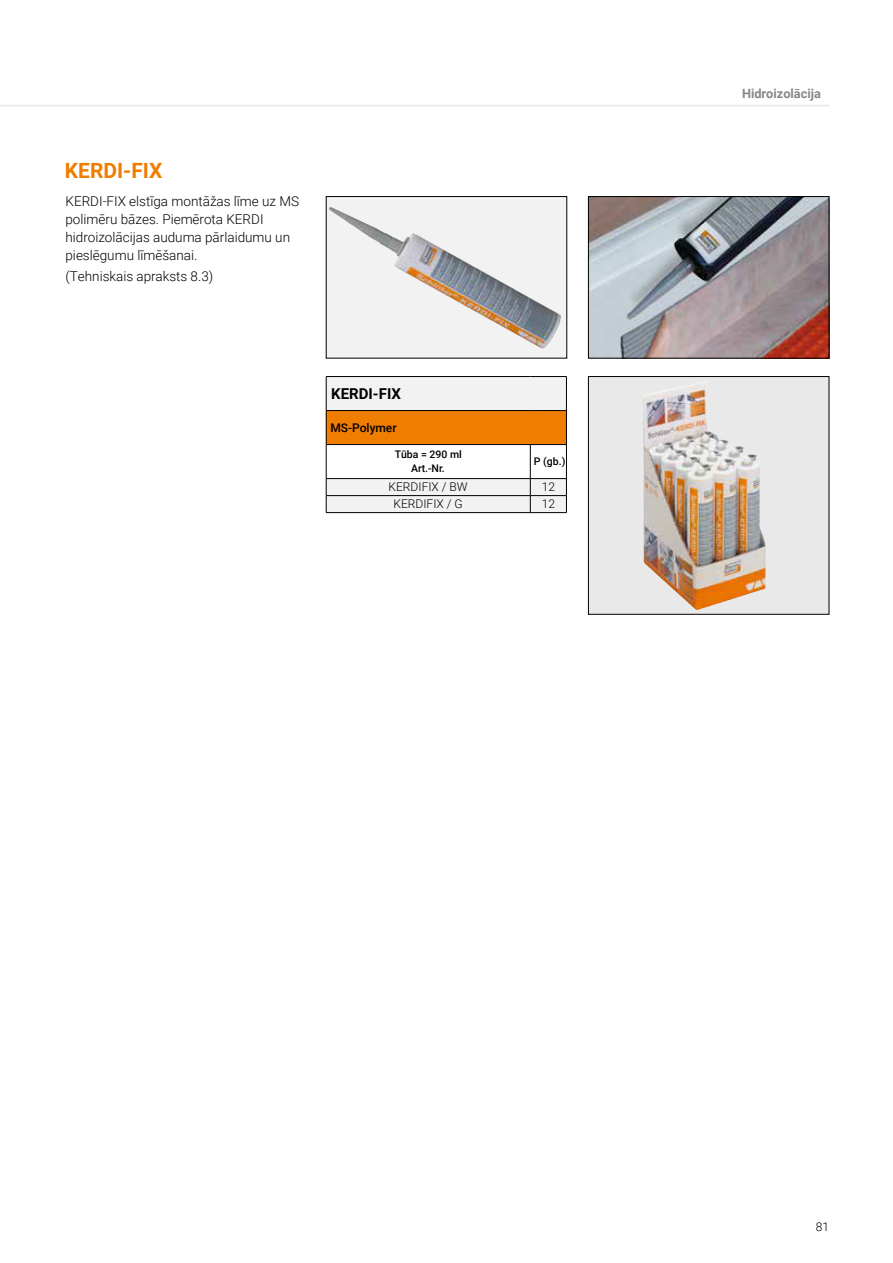
<style>
.page{position:relative;width:893px;height:1263px;background:#fff}
.page>*{position:absolute;margin:0;border:0;box-sizing:border-box;transform-origin:0 0}
.t1{font:700 21px "Roboto";color:#ef7d00}
.t2{font:700 15px "Roboto";color:#000}
.t3{font:300 13.5px/18px "Roboto";color:#000}
.t4{font:700 12.75px "Roboto";color:#878787}
.t5{font:300 12px "Roboto";color:#000}
.t6{font:500 12px "Roboto";color:#000}
.t7{font:500 10.5px "Roboto";color:#000}
</style>
<div class="page">
<hr style="left:0;top:105px;width:829px;height:1px;background:#e9e9e9">
<div style="left:326px;top:197px;width:241px;height:161px;background:#f2f2f2"></div>
<img style="left:329px;top:207px;width:232px;height:142px">
<div style="left:326px;top:196px;width:241px;height:162px;border:1px solid #000"></div>
<img style="left:590px;top:198px;width:237px;height:158px">
<div style="left:588px;top:196px;width:241px;height:162px;border:1px solid #000"></div>
<svg style="left:326px;top:376px;width:241px;height:136px"></svg>
<hr style="left:326px;top:512px;width:204px;height:1px;background:#000">
<hr style="left:530px;top:512px;width:37px;height:1px;background:#000">
<div style="left:588px;top:376px;width:241px;height:238px;background:#e9e9e9"></div>
<img style="left:643px;top:381px;width:123px;height:229px">
<div style="left:588px;top:376px;width:241px;height:238px;border:1px solid #000"></div>
<h1 class="t1" style="left:65px;top:156px;width:99px">KERDI-FIX</h1>
<p class="t3" style="left:66px;top:192px;width:235px">KERDI-FIX elstīga montāžas līme uz MS polimēru bāzes. Piemērota KERDI hidroizolācijas auduma pārlaidumu un pieslēgumu līmēšanai.</p>
<p class="t3" style="left:66px;top:267px;width:149px">(Tehniskais apraksts 8.3)</p>
<p class="t2" style="left:331px;top:383px;width:71px">KERDI-FIX</p>
<p class="t6" style="left:330px;top:419px;width:68px">MS-Polymer</p>
<p class="t7" style="left:395px;top:447px;width:69px">Tūba = 290 ml</p>
<p class="t7" style="left:411px;top:461px;width:35px">Art.-Nr.</p>
<p class="t7" style="left:534px;top:454px;width:33px">P (gb.)</p>
<p class="t5" style="left:389px;top:479px;width:81px">KERDIFIX / BW</p>
<p class="t5" style="left:542px;top:479px;width:15px">12</p>
<p class="t5" style="left:394px;top:496px;width:71px">KERDIFIX / G</p>
<p class="t5" style="left:542px;top:496px;width:15px">12</p>
<p class="t4" style="left:742px;top:84px;width:80px">Hidroizolācija</p>
<p class="t5" style="left:816px;top:1219px;width:15px">81</p>
</div>
